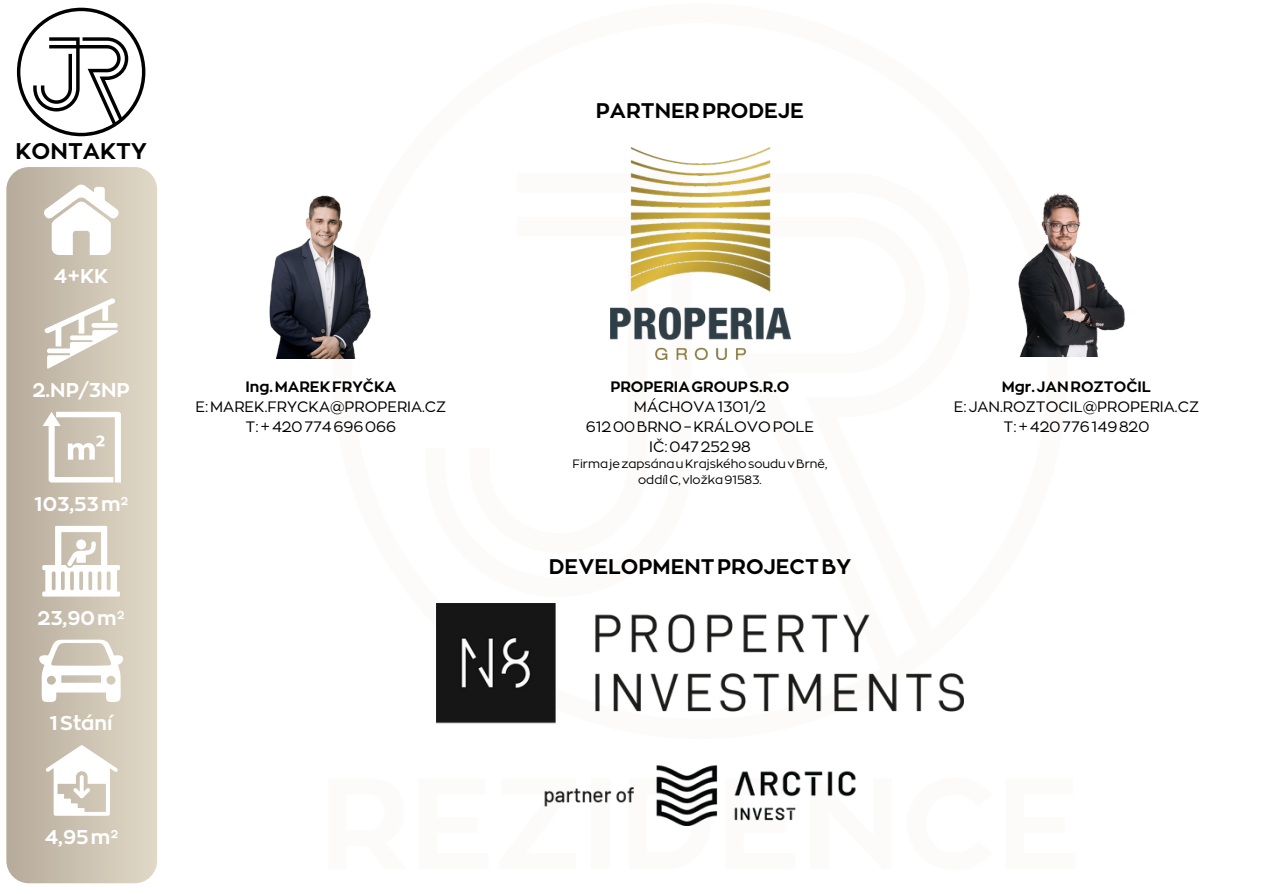
<style>
.page{position:relative;width:1263px;height:894px;background:#fff}
.page>*{position:absolute;margin:0;border:0;box-sizing:border-box;transform-origin:0 0}
.t1{font:22.5px "RTL Corporative Bold";color:#000}
.t2{font:21px "RTL Corporative Bold";color:#000}
.t3{font:19.8px "RTL Corporative Bold";color:#fff}
.t4{font:15px/20.2px "RTL Corporative Regular";color:#000;text-align:center}
.t5{font:15px "RTL Corporative Bold";color:#000}
.t6{font:12px "RTL Corporative Regular";color:#000}
.s1{font-family:"RTL Corporative Bold"}
</style>
<div class="page">
<img style="left:610px;top:148px;width:180px;height:211px">
<img style="left:269px;top:195px;width:102px;height:163px">
<img style="left:1018px;top:193px;width:107px;height:163px">
<img style="left:437px;top:603px;width:526px;height:222px">
<div style="left:6px;top:167px;width:151px;height:715px;background:linear-gradient(to right,#b6ab9a,#e1d9c7);border-radius:23px"></div>
<svg style="left:43px;top:184px;width:76px;height:71px"></svg>
<svg style="left:45px;top:298px;width:73px;height:70px"></svg>
<svg style="left:43px;top:411px;width:78px;height:71px"></svg>
<svg style="left:42px;top:525px;width:78px;height:71px"></svg>
<svg style="left:39px;top:639px;width:84px;height:62px"></svg>
<svg style="left:46px;top:744px;width:72px;height:71px"></svg>
<svg style="left:17px;top:8px;width:128px;height:128px"></svg>
<p class="t1" style="left:15px;top:136px;width:133px">KONTAKTY</p>
<p class="t3" style="left:54px;top:263px;width:56px">4+KK</p>
<h2 class="t3" style="left:33px;top:376px;width:99px">2.NP/3NP</h2>
<p class="t3" style="left:35px;top:490px;width:96px">103,53m²</p>
<p class="t3" style="left:37px;top:604px;width:89px">23,90m²</p>
<p class="t3" style="left:50px;top:709px;width:64px">1Stání</p>
<p class="t3" style="left:45px;top:823px;width:75px">4,95m²</p>
<p class="t2" style="left:596px;top:97px;width:209px">PARTNERPRODEJE</p>
<h3 class="t4" style="left:195px;top:375px;width:252px"><span class="s1">Ing.MAREKFRYČKA<br></span>E:MAREK.FRYCKA@PROPERIA.CZ<br>T:+420774696066</h3>
<p class="t4" style="left:954px;top:375px;width:247px"><span class="s1">Mgr.JANROZTOČIL<br></span>E:JAN.ROZTOCIL@PROPERIA.CZ<br>T:+420776149820</p>
<h4 class="t5" style="left:610px;top:376px;width:181px">PROPERIAGROUPS.R.O</h4>
<p class="t4" style="left:634px;top:395px;width:133px">MÁCHOVA1301/2</p>
<h4 class="t4" style="left:586px;top:415px;width:230px">61200BRNO–KRÁLOVOPOLE</h4>
<p class="t4" style="left:649px;top:435px;width:103px">IČ:04725298</p>
<h4 class="t6" style="left:572px;top:455px;width:256px">FirmajezapsánauKrajskéhosouduvBrně,</h4>
<p class="t6" style="left:638px;top:471px;width:125px">oddílC,vložka91583.</p>
<h4 class="t2" style="left:549px;top:552px;width:304px">DEVELOPMENTPROJECTBY</h4>
</div>
